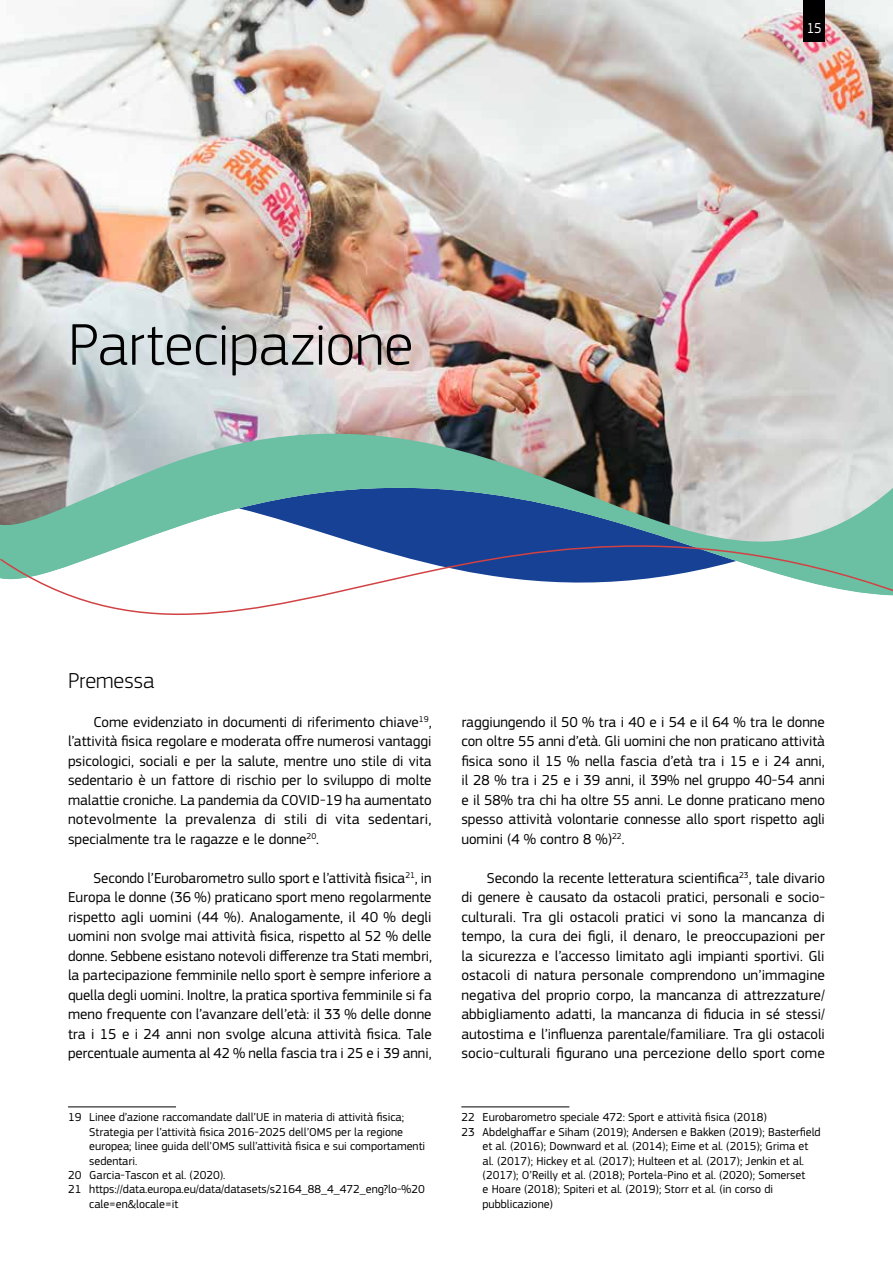
<style>
.page{position:relative;width:893px;height:1263px;background:#fff}
.page>*{position:absolute;margin:0;border:0;box-sizing:border-box;transform-origin:0 0}
.t1{font:300 61.05px "EC Square Sans Pro";letter-spacing:-.01em;color:#000}
.t2{font:300 22.5px "EC Square Sans Pro";color:#000}
.t3{font:15px/19.5px "EC Square Sans Pro";color:#000;text-align:justify}
.t4{font:15px "EC Square Sans Pro";color:#fff;scale:.9 1}
.t5{font:12px "EC Square Sans Pro";color:#000}
</style>
<div class="page">
<img style="left:0;top:0;width:893px;height:409px">
<svg style="left:0;top:409px;width:893px;height:206px"></svg>
<hr style="left:68px;top:1107px;width:108px;height:1px;background:#000">
<hr style="left:461px;top:1107px;width:108px;height:1px;background:#000">
<div style="left:804px;top:0;width:21px;height:42px;background:#000"></div>
<h1 class="t1" style="left:68px;top:309px;width:347px">Partecipazione</h1>
<p class="t4" style="left:807px;top:20px;width:18px">15</p>
<h2 class="t2" style="left:68px;top:667px;width:88px">Premessa</h2>
<p class="t3" style="left:68px;top:712px;width:365px;text-indent:26px">Come evidenziato in documenti di riferimento chiave<sup>19</sup>, l’attività fisica regolare e moderata offre numerosi vantaggi psicologici, sociali e per la salute, mentre uno stile di vita sedentario è un fattore di rischio per lo sviluppo di molte malattie croniche. La pandemia da COVID-19 ha aumentato notevolmente la prevalenza di stili di vita sedentari, specialmente tra le ragazze e le donne<sup>20</sup>.</p>
<p class="t3" style="left:68px;top:868px;width:365px;text-indent:26px">Secondo l’Eurobarometro sullo sport e l’attività fisica<sup>21</sup>, in Europa le donne (36 %) praticano sport meno regolarmente rispetto agli uomini (44 %). Analogamente, il 40 % degli uomini non svolge mai attività fisica, rispetto al 52 % delle donne. Sebbene esistano notevoli differenze tra Stati membri, la partecipazione femminile nello sport è sempre inferiore a quella degli uomini. Inoltre, la pratica sportiva femminile si fa meno frequente con l’avanzare dell’età: il 33 % delle donne tra i 15 e i 24 anni non svolge alcuna attività fisica. Tale percentuale aumenta al 42 % nella fascia tra i 25 e i 39 anni,</p>
<p class="t5" style="left:68px;top:1110px;width:338px">19 Linee d’azione raccomandate dall’UE in materia di attività fisica;</p>
<p class="t5" style="left:89px;top:1125px;width:315px">Strategia per l’attività fisica 2016-2025 dell’OMS per la regione</p>
<p class="t5" style="left:89px;top:1139px;width:337px">europea; linee guida dell’OMS sull’attività fisica e sui comportamenti</p>
<p class="t5" style="left:89px;top:1153px;width:50px">sedentari.</p>
<p class="t5" style="left:68px;top:1168px;width:159px">20 Garcia-Tascon et al. (2020).</p>
<p class="t5" style="left:68px;top:1182px;width:358px">21 https://data.europa.eu/data/datasets/s2164_88_4_472_eng?lo-%20</p>
<p class="t5" style="left:89px;top:1197px;width:90px">cale=en&amp;locale=it</p>
<p class="t3" style="left:461px;top:712px;width:365px">raggiungendo il 50 % tra i 40 e i 54 e il 64 % tra le donne con oltre 55 anni d’età. Gli uomini che non praticano attività fisica sono il 15 % nella fascia d’età tra i 15 e i 24 anni, il 28 % tra i 25 e i 39 anni, il 39% nel gruppo 40-54 anni e il 58% tra chi ha oltre 55 anni. Le donne praticano meno spesso attività volontarie connesse allo sport rispetto agli uomini (4 % contro 8 %)<sup>22</sup>.</p>
<p class="t3" style="left:461px;top:868px;width:365px;text-indent:26px">Secondo la recente letteratura scientifica<sup>23</sup>, tale divario di genere è causato da ostacoli pratici, personali e socio&shy;culturali. Tra gli ostacoli pratici vi sono la mancanza di tempo, la cura dei figli, il denaro, le preoccupazioni per la sicurezza e l’accesso limitato agli impianti sportivi. Gli ostacoli di natura personale comprendono un’immagine negativa del proprio corpo, la mancanza di attrezzature/ abbigliamento adatti, la mancanza di fiducia in sé stessi/ autostima e l’influenza parentale/familiare. Tra gli ostacoli socio-culturali figurano una percezione dello sport come</p>
<p class="t5" style="left:461px;top:1110px;width:307px">22 Eurobarometro speciale 472: Sport e attività fisica (2018)</p>
<p class="t5" style="left:461px;top:1125px;width:361px">23 Abdelghaffar e Siham (2019); Andersen e Bakken (2019); Basterfield</p>
<p class="t5" style="left:483px;top:1139px;width:327px">et al. (2016); Downward et al. (2014); Eime et al. (2015); Grima et</p>
<p class="t5" style="left:483px;top:1153px;width:323px">al. (2017); Hickey et al. (2017); Hulteen et al. (2017); Jenkin et al.</p>
<p class="t5" style="left:483px;top:1168px;width:324px">(2017); O’Reilly et al. (2018); Portela-Pino et al. (2020); Somerset</p>
<p class="t5" style="left:483px;top:1182px;width:292px">e Hoare (2018); Spiteri et al. (2019); Storr et al. (in corso di</p>
<p class="t5" style="left:483px;top:1197px;width:72px">pubblicazione)</p>
</div>
